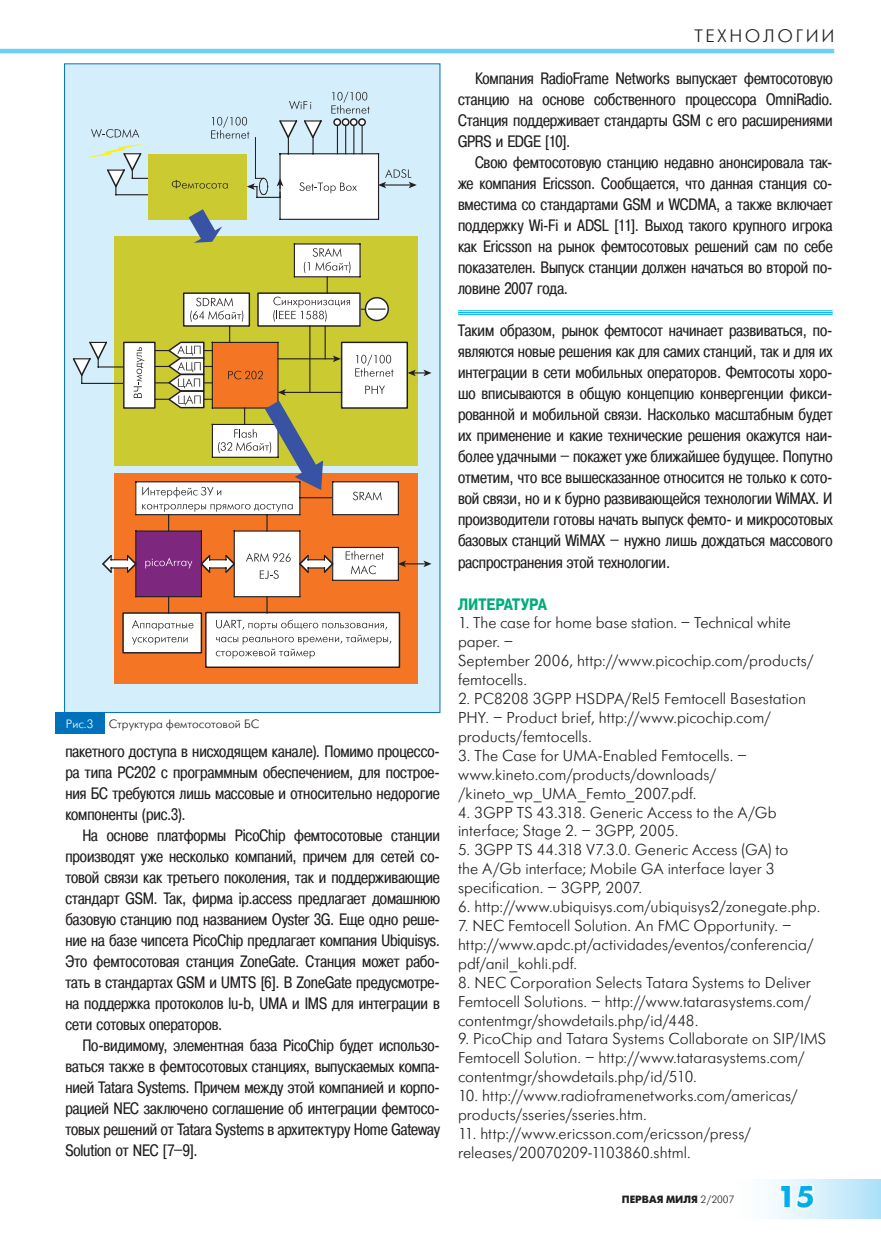
<style>
.page{position:relative;width:881px;height:1234px;background:#fff}
.page>*{position:absolute;margin:0;border:0;box-sizing:border-box;transform-origin:0 0}
.t1{font:700 30px "Futuris C";color:#00aeef}
.t2{font:18px "Futuris C";letter-spacing:.15em;color:#231f20}
.t3{font:16.5px/21px "Pragmatica Cond C";color:#231f20;text-align:justify}
.t4{font:700 16.5px "Pragmatica Cond C";color:#00ac7c}
.t5{font:15.75px/18.9px "Futuris Light C";letter-spacing:.005em;color:#231f20}
.t6{font:12px "Futuris C";color:#231f20}
.t7{font:12px "Futuris C";color:#fff}
.t8{font:700 10.5px "Futuris C";color:#231f20}
.s1{font-weight:400}
</style>
<div class="page">
<hr style="left:0;top:49px;width:833px;height:4px;background:#6bcff6">
<div style="left:726px;top:1178px;width:154px;height:40px;background:linear-gradient(to right,#fff,#b5e3f9)"></div>
<svg style="left:778px;top:1183px;width:37px;height:27px"></svg>
<hr style="left:458px;top:310px;width:374px;height:1px;background:#00aeef">
<hr style="left:458px;top:312px;width:374px;height:1px;background:#00aeef">
<hr style="left:458px;top:314px;width:374px;height:1px;background:#00aeef">
<div style="left:64px;top:64px;width:376px;height:648px;background:#d4effb"></div>
<div style="left:114px;top:473px;width:303px;height:210px;background:#f47523"></div>
<div style="left:114px;top:236px;width:303px;height:229px;background:#cbcb31"></div>
<div style="left:149px;top:154px;width:98px;height:65px;background:#cbcb31"></div>
<div style="left:280px;top:154px;width:98px;height:65px;background:#fff"></div>
<hr style="left:279px;top:153px;width:100px;height:1px;background:#231f20">
<hr style="left:378px;top:153px;width:1px;height:67px;background:#231f20">
<hr style="left:279px;top:153px;width:1px;height:67px;background:#231f20">
<svg style="left:279px;top:120px;width:18px;height:34px"></svg>
<svg style="left:304px;top:120px;width:17px;height:34px"></svg>
<hr style="left:255px;top:137px;width:1px;height:42px;background:#231f20">
<svg style="left:247px;top:178px;width:36px;height:20px"></svg>
<div style="left:341px;top:342px;width:66px;height:66px;background:#fff"></div>
<div style="left:341px;top:341px;width:67px;height:67px;border:1px solid #231f20"></div>
<svg style="left:73px;top:342px;width:50px;height:41px"></svg>
<hr style="left:81px;top:383px;width:42px;height:1px;background:#231f20">
<svg style="left:407px;top:369px;width:24px;height:7px"></svg>
<svg style="left:399px;top:560px;width:32px;height:7px"></svg>
<div style="left:124px;top:342px;width:31px;height:66px;background:#fff"></div>
<div style="left:123px;top:341px;width:32px;height:67px;border:1px solid #231f20"></div>
<div style="left:136px;top:531px;width:65px;height:65px;background:#7d287e"></div>
<hr style="left:201px;top:530px;width:1px;height:67px;background:#231f20">
<hr style="left:135px;top:596px;width:67px;height:1px;background:#231f20">
<hr style="left:135px;top:530px;width:1px;height:67px;background:#231f20">
<div style="left:234px;top:531px;width:66px;height:65px;background:#fff"></div>
<hr style="left:299px;top:530px;width:1px;height:67px;background:#231f20">
<hr style="left:233px;top:596px;width:67px;height:1px;background:#231f20">
<hr style="left:233px;top:530px;width:2px;height:67px;background:#231f20">
<div style="left:332px;top:547px;width:66px;height:33px;background:#fff"></div>
<hr style="left:332px;top:546px;width:67px;height:2px;background:#231f20">
<hr style="left:397px;top:546px;width:2px;height:34px;background:#231f20">
<hr style="left:332px;top:579px;width:67px;height:1px;background:#231f20">
<hr style="left:332px;top:546px;width:1px;height:34px;background:#231f20">
<svg style="left:102px;top:555px;width:34px;height:17px"></svg>
<svg style="left:202px;top:555px;width:33px;height:17px"></svg>
<svg style="left:299px;top:555px;width:34px;height:17px"></svg>
<div style="left:206px;top:612px;width:193px;height:55px;background:#fff"></div>
<div style="left:205px;top:611px;width:195px;height:56px;border:1px solid #231f20"></div>
<div style="left:123px;top:613px;width:78px;height:39px;background:#fff"></div>
<div style="left:122px;top:612px;width:80px;height:41px;border:1px solid #231f20"></div>
<svg style="left:266px;top:596px;width:1px;height:17px"></svg>
<svg style="left:168px;top:597px;width:1px;height:16px"></svg>
<div style="left:332px;top:481px;width:66px;height:33px;background:#fff"></div>
<hr style="left:332px;top:481px;width:67px;height:1px;background:#231f20">
<hr style="left:397px;top:481px;width:2px;height:34px;background:#231f20">
<hr style="left:332px;top:514px;width:67px;height:1px;background:#231f20">
<svg style="left:289px;top:101px;width:22px;height:8px"></svg>
<svg style="left:132px;top:620px;width:61px;height:10px"></svg>
<svg style="left:132px;top:637px;width:55px;height:7px"></svg>
<svg style="left:172px;top:180px;width:55px;height:9px"></svg>
<svg style="left:216px;top:619px;width:175px;height:39px"></svg>
<svg style="left:84px;top:129px;width:65px;height:66px"></svg>
<svg style="left:211px;top:117px;width:38px;height:22px"></svg>
<svg style="left:331px;top:92px;width:38px;height:62px"></svg>
<svg style="left:299px;top:182px;width:58px;height:11px"></svg>
<svg style="left:379px;top:169px;width:37px;height:19px"></svg>
<svg style="left:134px;top:209px;width:259px;height:322px"></svg>
<svg style="left:145px;top:557px;width:47px;height:11px"></svg>
<svg style="left:246px;top:553px;width:44px;height:8px"></svg>
<svg style="left:260px;top:570px;width:18px;height:8px"></svg>
<svg style="left:345px;top:551px;width:39px;height:8px"></svg>
<svg style="left:351px;top:565px;width:25px;height:9px"></svg>
<div style="left:55px;top:712px;width:50px;height:21px;background:#0072bc"></div>
<p class="t7" style="left:66px;top:717px;width:29px">Рис.3</p>
<p class="t6" style="left:109px;top:718px;width:143px">Структура фемтосотовой БС</p>
<p class="t3" style="left:65px;top:740px;width:376px">пакетного доступа в нисходящем канале). Помимо процессо&shy;ра типа РС202 с программным обеспечением, для построе&shy;ния БС требуются лишь массовые и относительно недорогие компоненты (рис.3).</p>
<p class="t3" style="left:65px;top:824px;width:376px;text-indent:17px">На основе платформы PicoChip фемтосотовые станции производят уже несколько компаний, причем для сетей со&shy;товой связи как третьего поколения, так и поддерживающие стандарт GSM. Так, фирма ip.access предлагает домашнюю базовую станцию под названием Oyster 3G. Еще одно реше&shy;ние на базе чипсета PicoChip предлагает компания Ubiquisys.<br>Это фемтосотовая станция ZoneGate. Станция может рабо&shy;тать в стандартах GSM и UMTS [6]. В ZoneGate предусмотре&shy;на поддержка протоколов lu-b, UMA и IMS для интеграции в сети сотовых операторов.</p>
<p class="t3" style="left:65px;top:1034px;width:376px;text-indent:17px">По-видимому, элементная база PicoChip будет использо&shy;ваться также в фемтосотовых станциях, выпускаемых компа&shy;нией Tatara Systems. Причем между этой компанией и корпо&shy;рацией NEC заключено соглашение об интеграции фемтосо&shy;товых решений от Tatara Systems в архитектуру Home Gateway Solution от NEC [7–9].</p>
<p class="t2" style="left:694px;top:27px;width:142px">технологии</p>
<p class="t3" style="left:458px;top:68px;width:376px;text-indent:17px">Компания RadioFrame Networks выпускает фемтосотовую станцию на основе собственного процессора OmniRadio.<br>Станция поддерживает стандарты GSM с его расширениями GPRS и EDGE [10].</p>
<p class="t3" style="left:458px;top:152px;width:376px;text-indent:17px">Свою фемтосотовую станцию недавно анонсировала так&shy;же компания Ericsson. Сообщается, что данная станция со&shy;вместима со стандартами GSM и WCDMA, а также включает поддержку Wi-Fi и ADSL [11]. Выход такого крупного игрока как Ericsson на рынок фемтосотовых решений сам по себе показателен. Выпуск станции должен начаться во второй по&shy;ловине 2007 года.</p>
<p class="t3" style="left:458px;top:320px;width:376px">Таким образом, рынок фемтосот начинает развиваться, по&shy;являются новые решения как для самих станций, так и для их интеграции в сети мобильных операторов. Фемтосоты хоро&shy;шо вписываются в общую концепцию конвергенции фикси&shy;рованной и мобильной связи. Насколько масштабным будет их применение и какие технические решения окажутся наи&shy;более удачными – покажет уже ближайшее будущее. Попутно отметим, что все вышесказанное относится не только к сото&shy;вой связи, но и к бурно развивающейся технологии WiMAX. И производители готовы начать выпуск фемто- и микросотовых базовых станций WiMAX – нужно лишь дождаться массового распространения этой технологии.</p>
<p class="t4" style="left:458px;top:594px;width:90px">Литература</p>
<p class="t5" style="left:458px;top:614px;width:357px">1. The case for home base station. – Technical white paper. –<br>September 2006, http://www.picochip.com/products/ femtocells.</p>
<p class="t5" style="left:458px;top:689px;width:349px">2. PC8208 3GPP HSDPA/Rel5 Femtocell Basestation<br>PHY. – Product brief, http://www.picochip.com/ products/femtocells.</p>
<p class="t5" style="left:458px;top:746px;width:290px">3. The Case for UMA-Enabled Femtocells. – www.kineto.com/products/downloads/ /kineto_wp_UMA_Femto_2007.pdf.</p>
<p class="t5" style="left:458px;top:803px;width:320px">4. 3GPP TS 43.318. Generic Access to the A/Gb interface; Stage 2. – 3GPP, 2005.</p>
<p class="t5" style="left:458px;top:840px;width:332px">5. 3GPP TS 44.318 V7.3.0. Generic Access (GA) to the A/Gb interface; Mobile GA interface layer 3 specification. – 3GPP, 2007.</p>
<p class="t5" style="left:458px;top:897px;width:363px">6. http://www.ubiquisys.com/ubiquisys2/zonegate.php.</p>
<p class="t5" style="left:458px;top:916px;width:357px">7. NEC Femtocell Solution. An FMC Opportunity. – http://www.apdc.pt/actividades/eventos/conferencia/ pdf/anil_kohli.pdf.</p>
<p class="t5" style="left:458px;top:973px;width:354px;text-align:justify">8. NEC Corporation Selects Tatara Systems to Deliver Femtocell Solutions. – http://www.tatarasystems.com/ contentmgr/showdetails.php/id/448.</p>
<p class="t5" style="left:458px;top:1029px;width:369px">9. PicoChip and Tatara Systems Collaborate on SIP/IMS<br>Femtocell Solution. – http://www.tatarasystems.com/ contentmgr/showdetails.php/id/510.</p>
<p class="t5" style="left:458px;top:1086px;width:341px">10. http://www.radioframenetworks.com/americas/ products/sseries/sseries.htm.</p>
<p class="t5" style="left:458px;top:1124px;width:295px">11. http://www.ericsson.com/ericsson/press/ releases/20070209-1103860.shtml.</p>
<p class="t8" style="left:621px;top:1192px;width:114px">ПЕРВАЯ МИЛЯ <span class="s1">2/2007</span></p>
<h1 class="t1" style="left:776px;top:1179px;width:39px">15</h1>
</div>
